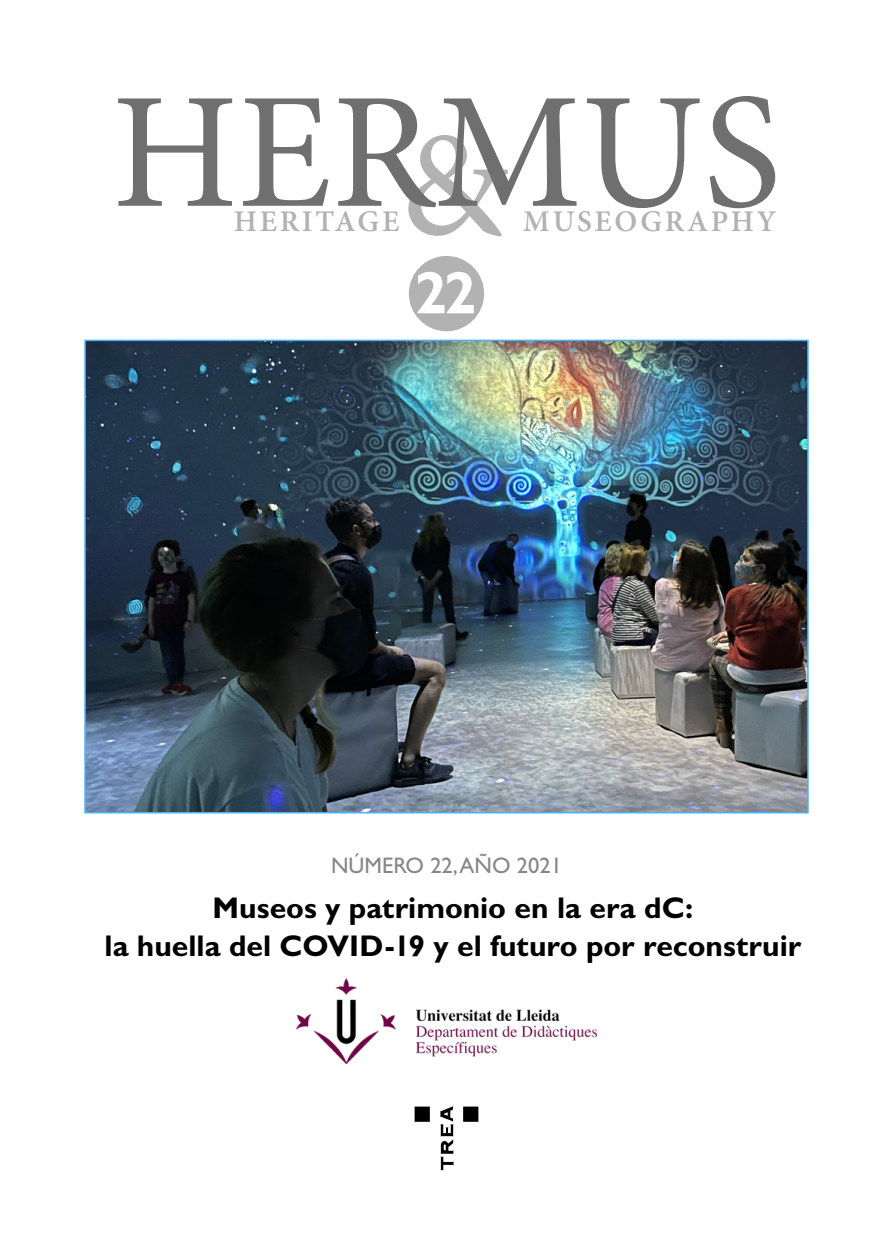
<style>
.page{position:relative;width:893px;height:1234px;background:#fff}
.page>*{position:absolute;margin:0;border:0;box-sizing:border-box;transform-origin:0 0}
.t1{font:165px "Minion Pro";color:#706f6f}
.t2{font:150px "Minion Pro";color:#b3b2b2}
.t3{font:700 60px "Gill Sans Std";color:#fff}
.t4{font:700 30px/37.5px "Gill Sans Std";color:#000;text-align:center}
.t5{font:600 30px "Minion Pro";letter-spacing:.09em;color:#b3b2b2}
.t6{font:22.5px "Gill Sans Std";color:#878787}
</style>
<div class="page">
<svg style="left:415px;top:1106px;width:63px;height:63px"></svg>
<div style="left:409px;top:256px;width:75px;height:75px;background:#b3b2b2;border-radius:50%"></div>
<img style="left:87px;top:342px;width:719px;height:468px">
<div style="left:84px;top:339px;width:725px;height:474px;border:2px solid #47b2ff"></div>
<img style="left:297px;top:978px;width:299px;height:85px">
<h1 class="t1" style="left:112px;top:54px;width:671px">HERMUS</h1>
<p class="t5" style="left:234px;top:203px;width:167px">HERITAGE</p>
<p class="t5" style="left:523px;top:203px;width:255px">MUSEOGRAPHY</p>
<h2 class="t2" style="left:400px;top:96px;width:108px">&amp;</h2>
<h3 class="t3" style="left:414px;top:257px;width:64px">22</h3>
<p class="t6" style="left:331px;top:852px;width:232px">NÚMERO 22, AÑO 2021</p>
<p class="t4" style="left:105px;top:889px;width:698px">Museos y patrimonio en la era dC:<br>la huella del COVID-19 y el futuro por reconstruir</p>
</div>
